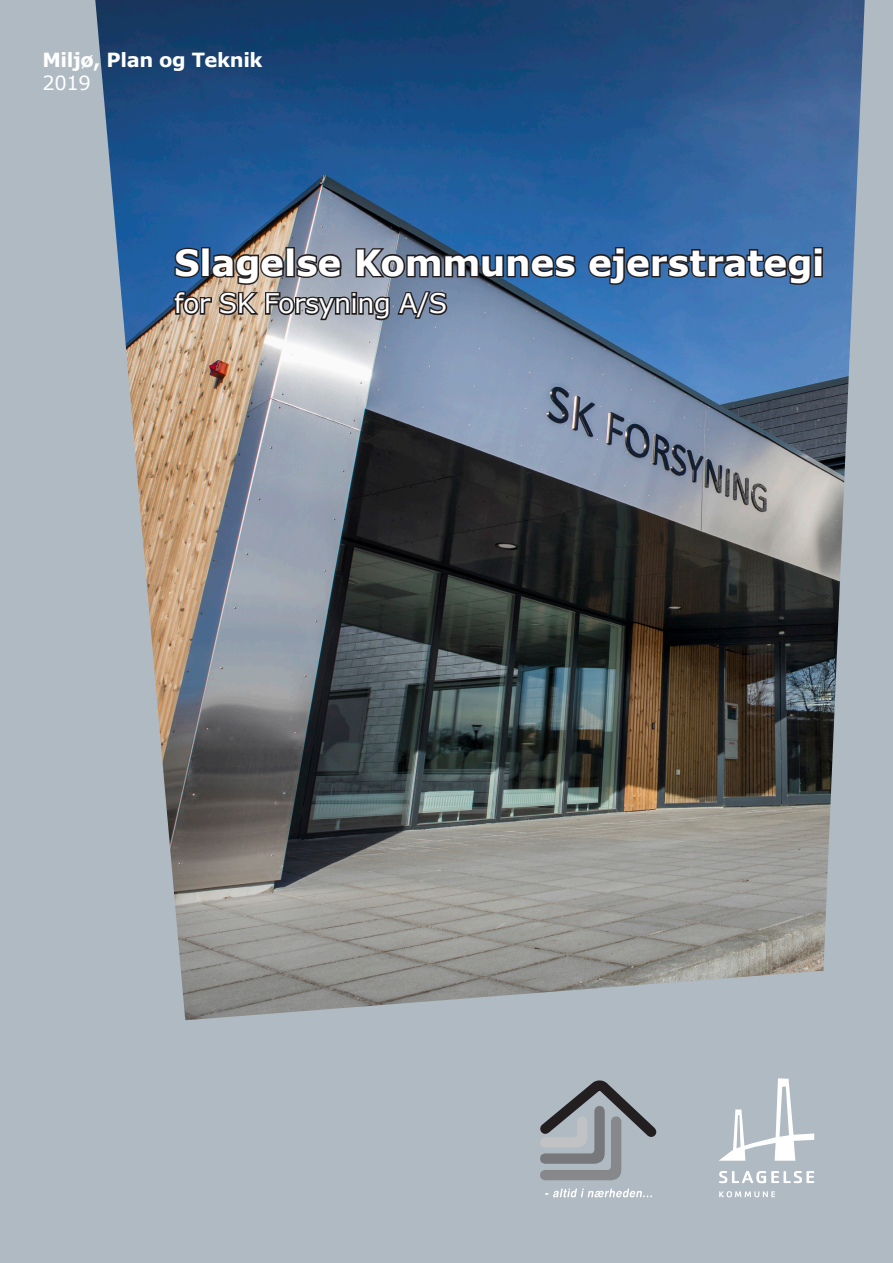
<style>
.page{position:relative;width:893px;height:1263px;background:#afbac3}
.page>*{position:absolute;margin:0;border:0;box-sizing:border-box;transform-origin:0 0}
.Forside_overskrift_s{font:700 36px "Verdana";letter-spacing:-.01em;color:#fff}
.For_bagside_underove{font:27px "Verdana";letter-spacing:-.02em;color:#fff}
.For_bagside_underove-2{font:700 19.5px "Verdana";letter-spacing:-.02em;color:#fff}
.For_bagside_underove-3{font:19.5px "Verdana";color:#fff}
</style>
<div class="page">
<img style="left:95px;top:0;width:770px;height:1020px">
<img style="left:172px;top:246px;width:406px;height:76px">
<svg style="left:586px;top:245px;width:238px;height:42px;background:#32537b"></svg>
<svg style="left:719px;top:1171px;width:95px;height:12px"></svg>
<svg style="left:719px;top:1191px;width:56px;height:6px"></svg>
<svg style="left:719px;top:1078px;width:95px;height:83px"></svg>
<svg style="left:540px;top:1080px;width:117px;height:100px"></svg>
<svg style="left:545px;top:1188px;width:107px;height:9px"></svg>
<p class="For_bagside_underove-2" style="left:43px;top:46px;width:222px">Miljø, Plan og Teknik</p>
<p class="For_bagside_underove-3" style="left:43px;top:70px;width:50px">2019</p>
<p class="Forside_overskrift_s" style="left:174px;top:237px;width:652px">Slagelse Kommunes ejerstrategi</p>
<p class="For_bagside_underove" style="left:174px;top:285px;width:275px">for SK Forsyning A/S</p>
</div>
